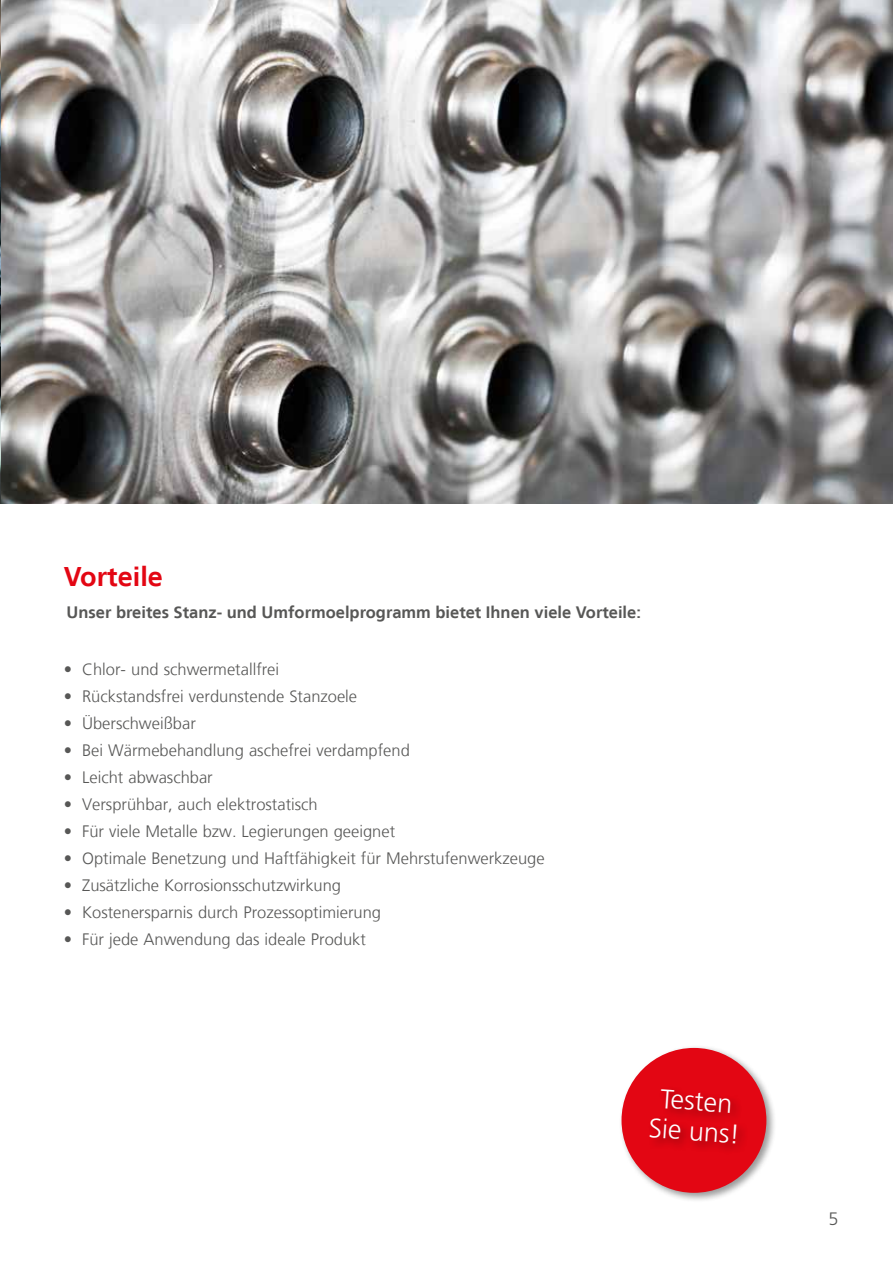
<style>
.page{position:relative;width:893px;height:1263px;background:#fff}
.page>*{position:absolute;margin:0;border:0;box-sizing:border-box;transform-origin:0 0}
.t1{font:300 27px/30px "Frutiger LT Std";color:#fff;text-align:center}
.t2{font:700 27px "Frutiger LT";color:#e30613}
.t3{font:300 18px "Frutiger LT Std";color:#575756}
.t4{font:300 16.5px "Frutiger LT";color:#575756}
.t5{font:700 16.5px "Frutiger LT";color:#575756}
</style>
<div class="page">
<img style="left:0;top:0;width:893px;height:504px">
<div style="left:619px;top:1045px;width:157px;height:158px;background:#000;opacity:.4"></div>
<div style="left:621px;top:1048px;width:145px;height:145px;background:#e30613;border-radius:50%"></div>
<div style="left:647px;top:1086px;width:102px;height:69px;background:#000;opacity:.4"></div>
<h1 class="t2" style="left:64px;top:561px;width:101px">Vorteile</h1>
<p class="t5" style="left:67px;top:603px;width:576px">Unser breites Stanz- und Umformoelprogramm bietet Ihnen viele Vorteile:</p>
<p class="t4" style="left:64px;top:660px;width:217px">• Chlor- und schwermetallfrei</p>
<p class="t4" style="left:64px;top:687px;width:295px">• Rückstandsfrei verdunstende Stanzoele</p>
<p class="t4" style="left:64px;top:714px;width:134px">• Überschweißbar</p>
<p class="t4" style="left:64px;top:741px;width:348px">• Bei Wärmebehandlung aschefrei verdampfend</p>
<p class="t4" style="left:64px;top:768px;width:150px">• Leicht abwaschbar</p>
<p class="t4" style="left:64px;top:795px;width:255px">• Versprühbar, auch elektrostatisch</p>
<p class="t4" style="left:64px;top:822px;width:333px">• Für viele Metalle bzw. Legierungen geeignet</p>
<p class="t4" style="left:64px;top:849px;width:482px">• Optimale Benetzung und Haftfähigkeit für Mehrstufenwerkzeuge</p>
<p class="t4" style="left:64px;top:876px;width:279px">• Zusätzliche Korrosionsschutzwirkung</p>
<p class="t4" style="left:64px;top:903px;width:319px">• Kostenersparnis durch Prozessoptimierung</p>
<p class="t4" style="left:64px;top:930px;width:304px">• Für jede Anwendung das ideale Produkt</p>
<h1 class="t1" style="left:652px;top:1083px;width:93px;rotate:4deg">Testen<br>Sie uns!</h1>
<p class="t3" style="left:828px;top:1208px;width:12px">5</p>
</div>
